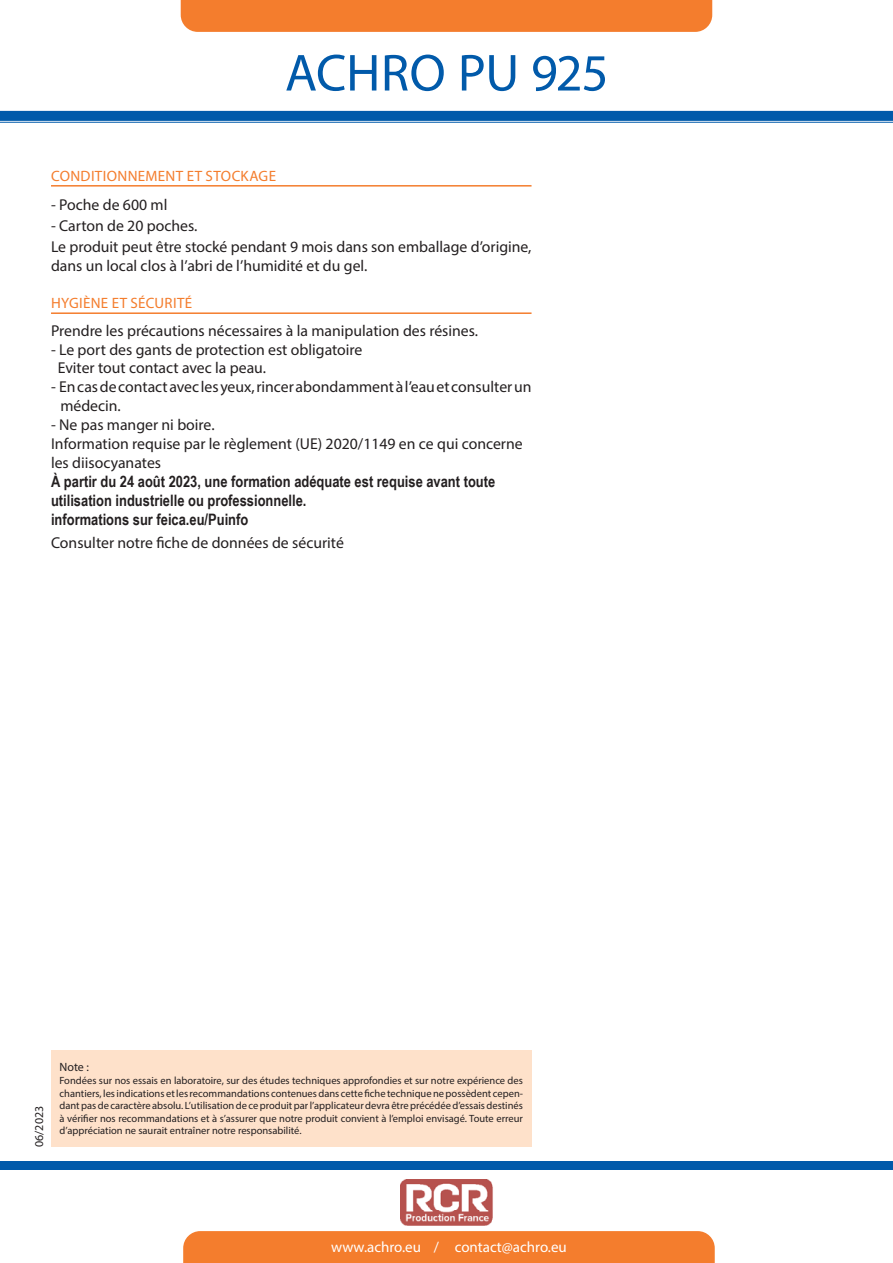
<style>
.page{position:relative;width:893px;height:1263px;background:#fff}
.page>*{position:absolute;margin:0;border:0;box-sizing:border-box;transform-origin:0 0}
.t1{font:52.5px "Myriad Pro";letter-spacing:-.01em;color:#015aaa}
.t2{font:15.75px/18.9px "Myriad Pro";color:#231f20}
.t3{font:700 15.75px/18.9px "Arial Narrow";color:#231f20}
.Sous-titre_achro{font:15px "Myriad Pro";letter-spacing:.025em;color:#f47d2d}
.t4{font:15px "Myriad Pro";color:#fff}
.t5{font:12px "Myriad Pro";color:#231f20}
.t6{font:10.5px/12.6px "Myriad Pro";color:#231f20;text-align:justify}
</style>
<div class="page">
<hr style="left:51px;top:185px;width:480px;height:2px;background:#f47d2d">
<hr style="left:51px;top:312px;width:480px;height:2px;background:#f47d2d">
<img style="left:400px;top:1179px;width:93px;height:46px">
<div style="left:51px;top:1050px;width:480px;height:97px;background:#fee1ca"></div>
<svg style="left:0;top:111px;width:893px;height:10px;background:#035baa"></svg>
<div style="left:0;top:1161px;width:893px;height:9px;background:#015aaa"></div>
<div style="left:183px;top:1231px;width:532px;height:32px;background:#f47d2d"></div>
<div style="left:181px;top:0;width:531px;height:32px;background:#f47d2d"></div>
<hr style="left:0;top:122px;width:893px;height:1px;background:#015aaa">
<p class="t1" style="left:285px;top:41px;width:325px">ACHRO PU 925</p>
<p class="Sous-titre_achro" style="left:51px;top:167px;width:226px">CONDITIONNEMENT ET STOCKAGE</p>
<p class="t2" style="left:51px;top:195px;width:118px">- Poche de 600 ml</p>
<p class="t2" style="left:51px;top:216px;width:148px">- Carton de 20 poches.</p>
<p class="t2" style="left:51px;top:237px;width:482px">Le produit peut être stocké pendant 9 mois dans son emballage d’origine, dans un local clos à l’abri de l’humidité et du gel.</p>
<p class="Sous-titre_achro" style="left:51px;top:294px;width:143px">HYGIÈNE ET SÉCURITÉ</p>
<p class="t2" style="left:51px;top:321px;width:429px">Prendre les précautions nécessaires à la manipulation des résines.</p>
<p class="t2" style="left:51px;top:339px;width:313px">- Le port des gants de protection est obligatoire</p>
<p class="t2" style="left:58px;top:358px;width:210px">Eviter tout contact avec la peau.</p>
<p class="t2" style="left:60px;top:377px;width:473px;text-indent:-9px">- En cas de contact avec les yeux, rincer abondamment à l’eau et consulter un médecin.</p>
<p class="t2" style="left:51px;top:415px;width:165px">- Ne pas manger ni boire.</p>
<p class="t2" style="left:51px;top:434px;width:473px">Information requise par le règlement (UE) 2020/1149 en ce qui concerne les diisocyanates</p>
<p class="t3" style="left:51px;top:471px;width:446px">À partir du 24 août 2023, une formation adéquate est requise avant toute utilisation industrielle ou professionnelle.</p>
<p class="t3" style="left:51px;top:509px;width:199px">informations sur feica.eu/Puinfo</p>
<p class="t2" style="left:51px;top:533px;width:294px">Consulter notre fiche de données de sécurité</p>
<p class="t5" style="left:32px;top:1147px;width:43px;rotate:-90deg">06/2023</p>
<p class="t5" style="left:60px;top:1060px;width:31px">Note :</p>
<p class="t6" style="left:60px;top:1074px;width:465px">Fondées sur nos essais en laboratoire, sur des études techniques approfondies et sur notre expérience des chantiers, les indications et les recommandations contenues dans cette fiche technique ne possèdent cepen&shy;dant pas de caractère absolu. L’utilisation de ce produit par l’applicateur devra être précédée d’essais destinés à vérifier nos recommandations et à s’assurer que notre produit convient à l’emploi envisagé. Toute erreur d’appréciation ne saurait entraîner notre responsabilité.</p>
<p class="t4" style="left:331px;top:1238px;width:237px">www.achro.eu / contact@achro.eu</p>
</div>
